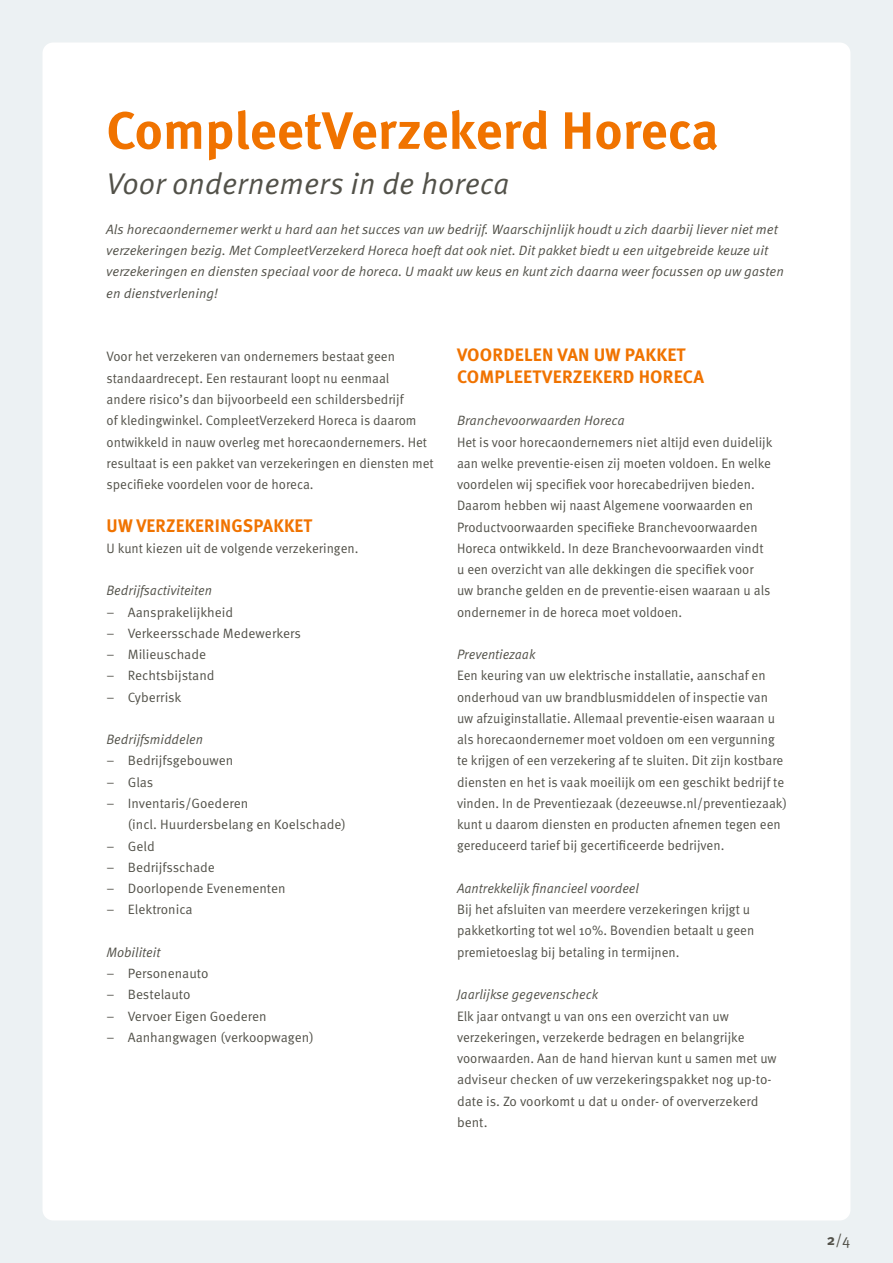
<style>
.page{position:relative;width:893px;height:1263px;background:#ecf1f3}
.page>*{position:absolute;margin:0;border:0;box-sizing:border-box;transform-origin:0 0}
.t1{font:700 52.5px "Meta OT";color:#f07300}
.t2{font:30px "Meta OT Norm Ita";color:#525149}
.t3{font:700 18.15px "Meta OT";letter-spacing:.01em;color:#f07300;scale:.96 1}
.t4{font:700 18px/21.3px "Meta OT";letter-spacing:.01em;color:#f07300}
.t5{font:15px "Meta OT Norm";color:#525149}
.t6{font:13.65px/21.3px "Meta OT Norm";color:#525149;scale:.96 1}
.t7{font:13.65px "Meta OT Norm Ita";color:#525149;scale:.96 1}
.t8{font:13.5px/21.3px "Meta OT Norm";color:#525149}
.t9{font:13.5px/21.3px "Meta OT Norm Ita";color:#525149}
.s1{font-family:"Meta OT";font-weight:700}
</style>
<div class="page">
<div style="left:43px;top:43px;width:807px;height:1177px;background:#fff;border-radius:11px"></div>
<h1 class="t1" style="left:106px;top:97px;width:614px">CompleetVerzekerd Horeca</h1>
<h2 class="t2" style="left:106px;top:166px;width:404px">Voor ondernemers in de horeca</h2>
<p class="t9" style="left:106px;top:219px;width:679px">Als horecaondernemer werkt u hard aan het succes van uw bedrijf. Waarschijnlijk houdt u zich daarbij liever niet met verzekeringen bezig. Met CompleetVerzekerd Horeca hoeft dat ook niet. Dit pakket biedt u een uitgebreide keuze uit verzekeringen en diensten speciaal voor de horeca. U maakt uw keus en kunt zich daarna weer focussen op uw gasten en dienstverlening!</p>
<p class="t6" style="left:107px;top:346px;width:342px">Voor het verzekeren van ondernemers bestaat geen standaardrecept. Een restaurant loopt nu eenmaal<br>andere risico’s dan bijvoorbeeld een schildersbedrijf<br>of kledingwinkel. CompleetVerzekerd Horeca is daarom ontwikkeld in nauw overleg met horecaondernemers. Het resultaat is een pakket van verzekeringen en diensten met specifieke voordelen voor de horeca.</p>
<h3 class="t3" style="left:107px;top:514px;width:216px">UW VERZEKERINGSPAKKET</h3>
<p class="t6" style="left:107px;top:538px;width:264px">U kunt kiezen uit de volgende verzekeringen.</p>
<p class="t7" style="left:107px;top:582px;width:111px">Bedrijfsactiviteiten</p>
<p class="t8" style="left:107px;top:601px;width:128px">– Aansprakelijkheid</p>
<p class="t8" style="left:107px;top:623px;width:196px">– Verkeersschade Medewerkers</p>
<p class="t8" style="left:107px;top:644px;width:101px">– Milieuschade</p>
<p class="t8" style="left:107px;top:665px;width:110px">– Rechtsbijstand</p>
<p class="t8" style="left:107px;top:686px;width:77px">– Cyberrisk</p>
<p class="t7" style="left:107px;top:731px;width:102px">Bedrijfsmiddelen</p>
<p class="t8" style="left:107px;top:750px;width:128px">– Bedrijfsgebouwen</p>
<p class="t8" style="left:107px;top:771px;width:48px">– Glas</p>
<p class="t8" style="left:128px;top:793px;width:220px;text-indent:-21px">– Inventaris/Goederen<br>(incl. Huurdersbelang en Koelschade)</p>
<p class="t8" style="left:107px;top:835px;width:50px">– Geld</p>
<p class="t8" style="left:107px;top:857px;width:110px">– Bedrijfsschade</p>
<p class="t8" style="left:107px;top:878px;width:181px">– Doorlopende Evenementen</p>
<p class="t8" style="left:107px;top:899px;width:88px">– Elektronica</p>
<p class="t7" style="left:107px;top:944px;width:58px">Mobiliteit</p>
<p class="t8" style="left:107px;top:963px;width:104px">– Personenauto</p>
<p class="t8" style="left:107px;top:984px;width:85px">– Bestelauto</p>
<p class="t8" style="left:107px;top:1005px;width:162px">– Vervoer Eigen Goederen</p>
<p class="t8" style="left:107px;top:1027px;width:209px">– Aanhangwagen (verkoopwagen)</p>
<h3 class="t4" style="left:457px;top:345px;width:248px">VOORDELEN VAN UW PAKKET<br>COMPLEETVERZEKERD HORECA</h3>
<p class="t9" style="left:457px;top:410px;width:169px">Branchevoorwaarden Horeca</p>
<p class="t6" style="left:457px;top:431px;width:330px">Het is voor horecaondernemers niet altijd even duidelijk aan welke preventie-eisen zij moeten voldoen. En welke voordelen wij specifiek voor horecabedrijven bieden.<br>Daarom hebben wij naast Algemene voorwaarden en Productvoorwaarden specifieke Branchevoorwaarden Horeca ontwikkeld. In deze Branchevoorwaarden vindt u een overzicht van alle dekkingen die specifiek voor uw branche gelden en de preventie-eisen waaraan u als ondernemer in de horeca moet voldoen.</p>
<p class="t7" style="left:457px;top:646px;width:83px">Preventiezaak</p>
<p class="t6" style="left:457px;top:665px;width:345px">Een keuring van uw elektrische installatie, aanschaf en onderhoud van uw brandblusmiddelen of inspectie van uw afzuiginstallatie. Allemaal preventie-eisen waaraan u als horecaondernemer moet voldoen om een vergunning te krijgen of een verzekering af te sluiten. Dit zijn kostbare diensten en het is vaak moeilijk om een geschikt bedrijf te vinden. In de Preventiezaak (dezeeuwse.nl/preventiezaak) kunt u daarom diensten en producten afnemen tegen een gereduceerd tarief bij gecertificeerde bedrijven.</p>
<p class="t7" style="left:457px;top:880px;width:191px">Aantrekkelijk financieel voordeel</p>
<p class="t6" style="left:457px;top:899px;width:311px">Bij het afsluiten van meerdere verzekeringen krijgt u pakketkorting tot wel 10%. Bovendien betaalt u geen premietoeslag bij betaling in termijnen.</p>
<p class="t7" style="left:457px;top:986px;width:148px">Jaarlijkse gegevenscheck</p>
<p class="t6" style="left:457px;top:1005px;width:334px">Elk jaar ontvangt u van ons een overzicht van uw verzekeringen, verzekerde bedragen en belangrijke voorwaarden. Aan de hand hiervan kunt u samen met uw</p>
<p class="t8" style="left:457px;top:1069px;width:316px">adviseur checken of uw verzekeringspakket nog up-to&shy;date is. Zo voorkomt u dat u onder- of oververzekerd bent.</p>
<p class="t5" style="left:827px;top:1230px;width:25px"><span class="s1">2</span>/4</p>
</div>
